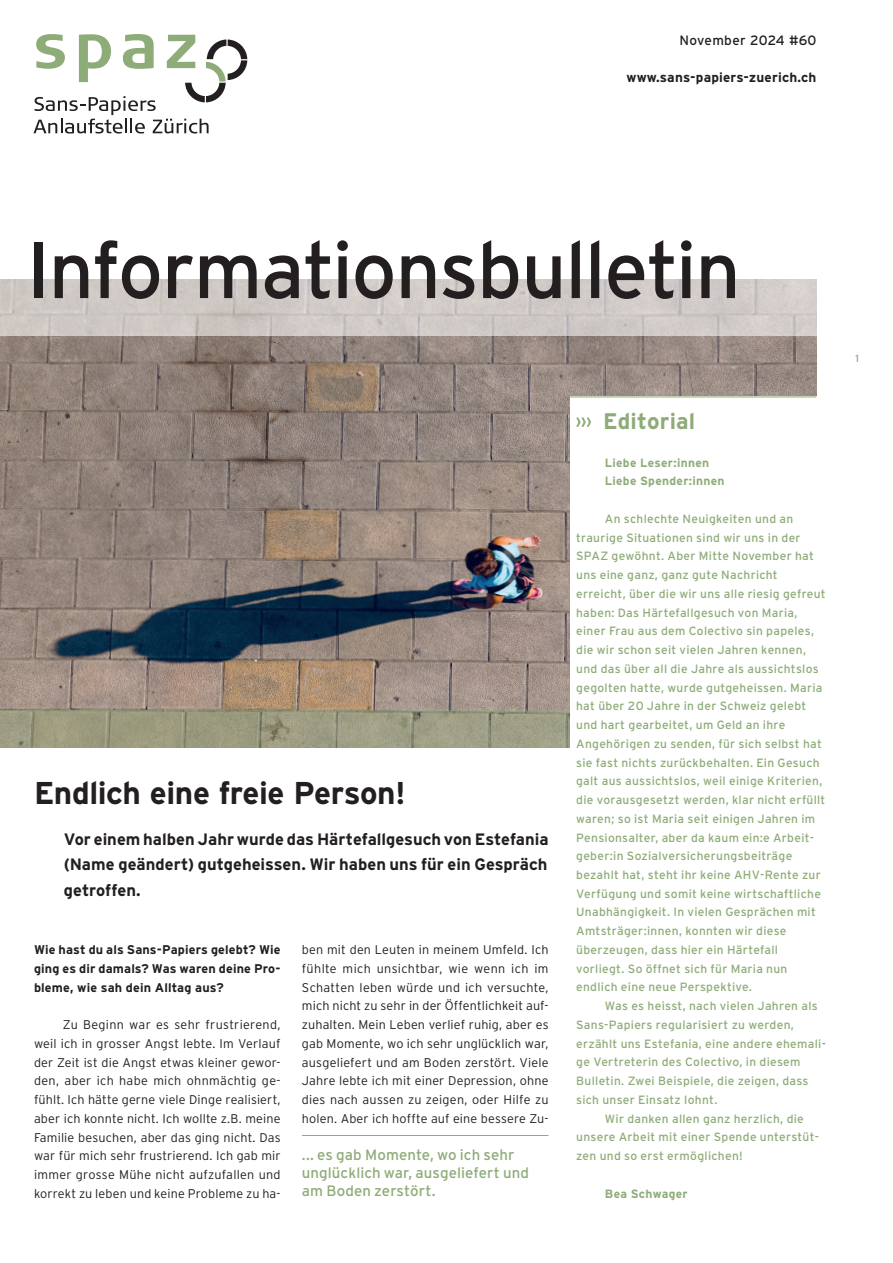
<style>
.page{position:relative;width:893px;height:1263px;background:#fff}
.page>*{position:absolute;margin:0;border:0;box-sizing:border-box;transform-origin:0 0}
.t1{font:79.5px "Interstate";letter-spacing:-.02em;color:#231f20}
.t2{font:700 31.5px "Interstate";letter-spacing:-.015em;color:#231f20}
.t3{font:700 22.5px "Interstate";letter-spacing:.005em;color:#8eac78}
.t4{font:700 16.5px/25.5px "Interstate";color:#231f20;text-align:justify}
.t5{font:15px/18px "Interstate";letter-spacing:.005em;color:#8eac78}
.t6{font:700 13.5px "Interstate";letter-spacing:.015em;color:#231f20}
.t7{font:13.5px "Interstate";letter-spacing:.015em;color:#231f20}
.t8{font:300 12.6px/18.8px "Interstate";letter-spacing:.015em;color:#231f20;text-align:justify}
.t9{font:700 12.6px/18.8px "Interstate";letter-spacing:.01em;color:#231f20;text-align:justify}
.t10{font:12px/18.8px "Interstate";letter-spacing:.025em;color:#8eac78}
.t11{font:700 12px/18.8px "Interstate";letter-spacing:.025em;color:#8eac78}
.t12{font:10.5px "Interstate";color:#8eac78}
</style>
<div class="page">
<img style="left:0;top:336px;width:816px;height:374px">
<svg style="left:33px;top:34px;width:214px;height:100px"></svg>
<svg style="left:0;top:279px;width:817px;height:57px;background:#cfc9c6"></svg>
<svg style="left:0;top:710px;width:570px;height:38px;background:#9b9a80"></svg>
<div style="left:570px;top:396px;width:260px;height:816px;background:#fff"></div>
<svg style="left:576px;top:417px;width:15px;height:10px"></svg>
<hr style="left:570px;top:396px;width:246px;height:1px;background:#8eac78">
<hr style="left:302px;top:1135px;width:247px;height:1px;background:#8eac78">
<p class="t7" style="left:679px;top:33px;width:139px">November 2024 #60</p>
<p class="t6" style="left:626px;top:70px;width:191px">www.sans-papiers-zuerich.ch</p>
<h1 class="t1" style="left:27px;top:226px;width:716px">Informationsbulletin</h1>
<h2 class="t2" style="left:34px;top:775px;width:373px">Endlich eine freie Person!</h2>
<h3 class="t4" style="left:64px;top:826px;width:486px">Vor einem halben Jahr wurde das Härtefallgesuch von Estefania (Name geändert) gutgeheissen. Wir haben uns für ein Gespräch getroffen.</h3>
<p class="t9" style="left:34px;top:940px;width:248px">Wie hast du als Sans-Papiers gelebt? Wie ging es dir damals? Was waren deine Pro&shy;bleme, wie sah dein Alltag aus?</p>
<p class="t8" style="left:34px;top:1015px;width:248px;text-indent:29px">Zu Beginn war es sehr frustrierend, weil ich in grosser Angst lebte. Im Verlauf der Zeit ist die Angst etwas kleiner gewor&shy;den, aber ich habe mich ohnmächtig ge&shy;fühlt. Ich hätte gerne viele Dinge realisiert, aber ich konnte nicht. Ich wollte z.B. meine Familie besuchen, aber das ging nicht. Das war für mich sehr frustrierend. Ich gab mir immer grosse Mühe nicht aufzufallen und korrekt zu leben und keine Probleme zu ha-</p>
<p class="t8" style="left:302px;top:940px;width:248px">ben mit den Leuten in meinem Umfeld. Ich fühlte mich unsichtbar, wie wenn ich im Schatten leben würde und ich versuchte, mich nicht zu sehr in der Öffentlichkeit auf&shy;zuhalten. Mein Leben verlief ruhig, aber es gab Momente, wo ich sehr unglücklich war, ausgeliefert und am Boden zerstört. Viele Jahre lebte ich mit einer Depression, ohne dies nach aussen zu zeigen, oder Hilfe zu holen. Aber ich hoffte auf eine bessere Zu-</p>
<p class="t5" style="left:302px;top:1146px;width:229px">... es gab Momente, wo ich sehr unglücklich war, ausgeliefert und am Boden zerstört.</p>
<h3 class="t3" style="left:603px;top:409px;width:94px">Editorial</h3>
<p class="t11" style="left:605px;top:453px;width:121px">Liebe Leser:innen<br>Liebe Spender:innen</p>
<p class="t10" style="left:576px;top:509px;width:251px;text-indent:29px">An schlechte Neuigkeiten und an traurige Situationen sind wir uns in der SPAZ gewöhnt. Aber Mitte November hat uns eine ganz, ganz gute Nachricht erreicht, über die wir uns alle riesig gefreut haben: Das Härtefallgesuch von Maria, einer Frau aus dem Colectivo sin papeles, die wir schon seit vielen Jahren kennen, und das über all die Jahre als aussichtslos gegolten hatte, wurde gutgeheissen. Maria hat über 20 Jahre in der Schweiz gelebt und hart gearbeitet, um Geld an ihre Angehörigen zu senden, für sich selbst hat sie fast nichts zurückbehalten. Ein Gesuch galt aus aussichtslos, weil einige Kriterien, die vorausgesetzt werden, klar nicht erfüllt waren; so ist Maria seit einigen Jahren im Pensionsalter, aber da kaum ein:e Arbeit&shy;geber:in Sozialversicherungsbeiträge bezahlt hat, steht ihr keine AHV-Rente zur Verfügung und somit keine wirtschaftliche Unabhängigkeit. In vielen Gesprächen mit Amtsträger:innen, konnten wir diese überzeugen, dass hier ein Härtefall vorliegt. So öffnet sich für Maria nun endlich eine neue Perspektive.</p>
<p class="t10" style="left:605px;top:996px;width:214px">Was es heisst, nach vielen Jahren als</p>
<p class="t10" style="left:576px;top:1015px;width:219px">Sans-Papiers regularisiert zu werden,</p>
<p class="t10" style="left:576px;top:1034px;width:251px">erzählt uns Estefania, eine andere ehemali-</p>
<p class="t10" style="left:576px;top:1053px;width:226px">ge Vertreterin des Colectivo, in diesem</p>
<p class="t10" style="left:576px;top:1071px;width:234px">Bulletin. Zwei Beispiele, die zeigen, dass</p>
<p class="t10" style="left:576px;top:1090px;width:143px">sich unser Einsatz lohnt.</p>
<p class="t10" style="left:605px;top:1109px;width:201px">Wir danken allen ganz herzlich, die</p>
<p class="t10" style="left:576px;top:1128px;width:244px">unsere Arbeit mit einer Spende unterstüt-</p>
<p class="t10" style="left:576px;top:1146px;width:168px">zen und so erst ermöglichen!</p>
<p class="t11" style="left:605px;top:1184px;width:84px">Bea Schwager</p>
<p class="t12" style="left:855px;top:353px;width:5px">1</p>
</div>
